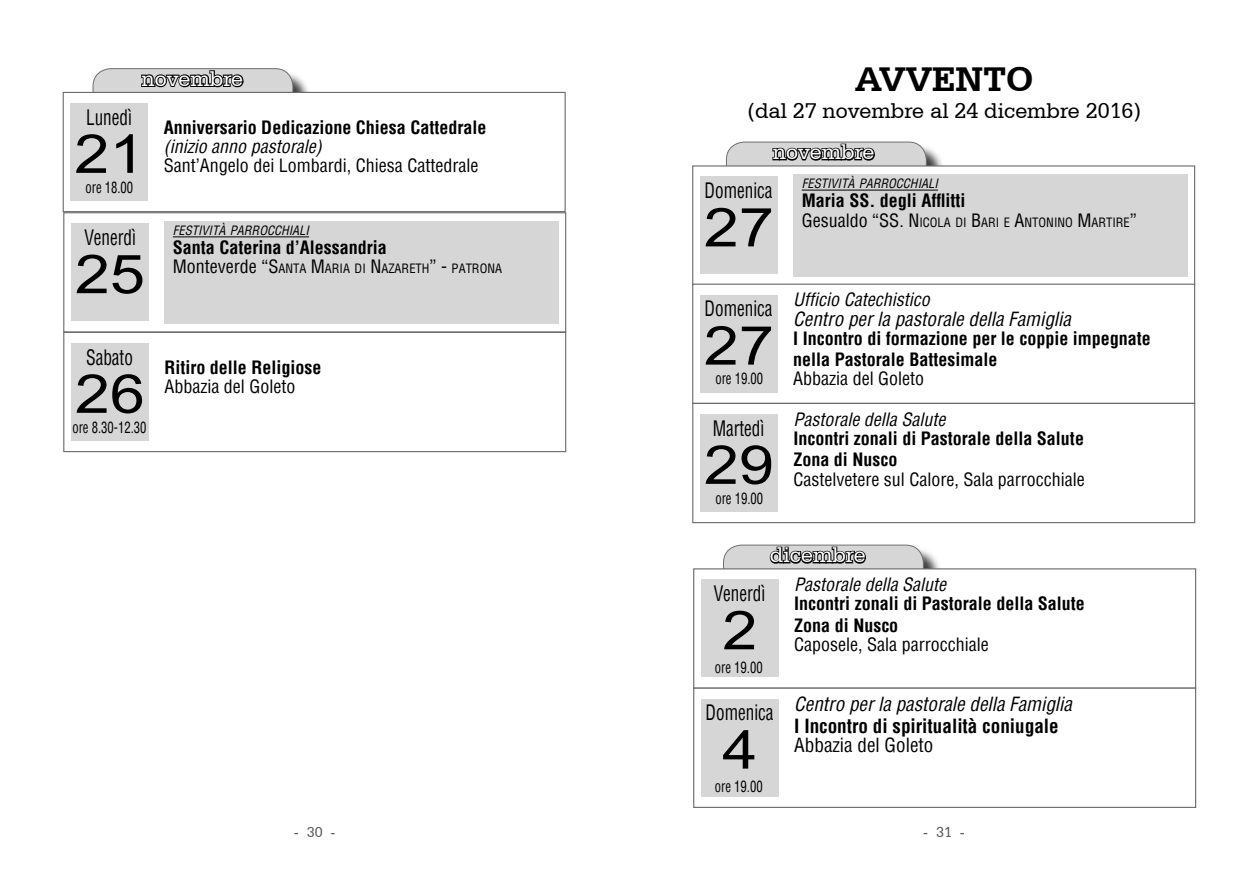
<style>
.page{position:relative;width:1259px;height:893px;background:#fff}
.page>*{position:absolute;margin:0;border:0;box-sizing:border-box;transform-origin:0 0}
.t1{font:53.7px "Arial";color:#000;scale:1.17 1}
.t2{font:700 36px "Serifa BT";color:#000}
.t3{font:22.5px "Serifa BT";color:#000}
.t4{font:22.5px "Serifa BT";color:#fff}
.t5{font:condensed 20.85px "Helvetica";color:#000;scale:.83 1}
.t6{font:italic condensed 19.05px "Helvetica";color:#000}
.t7{font:700 condensed 19.05px "Helvetica";color:#000}
.t8{font:condensed 19.05px "Helvetica";color:#000}
.t9{font:700 condensed 18px/21.6px "Helvetica";color:#000}
.t10{font:condensed 18px "Helvetica";color:#000}
.t11{font:italic condensed 18px "Helvetica";color:#000}
.t12{font:condensed 15.3px "Helvetica";color:#000;scale:.83 1}
.t13{font:15px "Serifa BT";color:#575756}
.t14{font:condensed 12.6px "Helvetica";color:#000}
.t15{font:italic condensed 12.6px "Helvetica";color:#000}
.s1{font-size:18px}
</style>
<div class="page">
<div style="left:95px;top:71px;width:217px;height:56px;background:#000;opacity:.75"></div>
<div style="left:93px;top:69px;width:200px;height:39px;background:#d6d6d6;border-radius:18px"></div>
<svg style="left:141px;top:70px;width:103px;height:18px"></svg>
<div style="left:93px;top:68px;width:200px;height:40px;border:1px solid #706f6f;border-radius:18px"></div>
<div style="left:63px;top:92px;width:503px;height:120px;background:#fff;border:1px solid #6a6a69"></div>
<div style="left:71px;top:103px;width:77px;height:98px;background:#d6d6d6"></div>
<div style="left:63px;top:212px;width:503px;height:120px;background:#fff;border:1px solid #6a6a69"></div>
<div style="left:71px;top:223px;width:77px;height:98px;background:#d6d6d6"></div>
<div style="left:164px;top:222px;width:394px;height:102px;background:#d6d6d6"></div>
<hr style="left:173px;top:236px;width:136px;height:1px;background:#000">
<div style="left:63px;top:332px;width:503px;height:120px;background:#fff;border:1px solid #6a6a69"></div>
<div style="left:71px;top:343px;width:77px;height:98px;background:#d6d6d6"></div>
<div style="left:728px;top:144px;width:217px;height:56px;background:#000;opacity:.75"></div>
<div style="left:726px;top:142px;width:200px;height:39px;background:#d6d6d6;border-radius:18px"></div>
<svg style="left:772px;top:144px;width:103px;height:17px"></svg>
<div style="left:726px;top:142px;width:200px;height:40px;border:1px solid #706f6f;border-radius:18px"></div>
<div style="left:692px;top:165px;width:503px;height:121px;background:#fff;border:1px solid #6a6a69"></div>
<div style="left:700px;top:177px;width:77px;height:97px;background:#d6d6d6"></div>
<div style="left:793px;top:175px;width:394px;height:102px;background:#d6d6d6"></div>
<hr style="left:802px;top:190px;width:136px;height:1px;background:#000">
<div style="left:692px;top:284px;width:503px;height:120px;background:#fff;border:1px solid #6a6a69"></div>
<div style="left:700px;top:295px;width:77px;height:97px;background:#d6d6d6"></div>
<div style="left:692px;top:403px;width:503px;height:120px;background:#fff;border:1px solid #6a6a69"></div>
<div style="left:700px;top:414px;width:77px;height:98px;background:#d6d6d6"></div>
<div style="left:725px;top:547px;width:217px;height:56px;background:#000;opacity:.75"></div>
<div style="left:723px;top:545px;width:200px;height:39px;background:#d6d6d6;border-radius:18px"></div>
<svg style="left:769px;top:547px;width:97px;height:17px"></svg>
<div style="left:723px;top:545px;width:200px;height:40px;border:1px solid #706f6f;border-radius:18px"></div>
<div style="left:693px;top:568px;width:503px;height:121px;background:#fff;border:1px solid #6a6a69"></div>
<div style="left:701px;top:580px;width:77px;height:97px;background:#d6d6d6"></div>
<div style="left:693px;top:688px;width:503px;height:120px;background:#fff;border:1px solid #6a6a69"></div>
<div style="left:701px;top:699px;width:77px;height:97px;background:#d6d6d6"></div>
<p class="t5" style="left:86px;top:104px;width:57px">Lunedì</p>
<h1 class="t1" style="left:74px;top:119px;width:61px">21</h1>
<p class="t4" style="left:142px;top:65px;width:103px">novembre</p>
<p class="t9" style="left:164px;top:116px;width:324px">Anniversario Dedicazione Chiesa Cattedrale</p>
<p class="t11" style="left:164px;top:135px;width:159px">(inizio anno pastorale)</p>
<p class="t10" style="left:164px;top:154px;width:316px">Sant’Angelo dei Lombardi, Chiesa Cattedrale</p>
<p class="t12" style="left:85px;top:178px;width:59px">ore 18.00</p>
<p class="t5" style="left:84px;top:224px;width:64px">Venerdì</p>
<h1 class="t1" style="left:75px;top:239px;width:61px">25</h1>
<p class="t15" style="left:173px;top:222px;width:138px">FESTIVITÀ PARROCCHIALI</p>
<p class="t9" style="left:173px;top:237px;width:216px">Santa Caterina d’Alessandria</p>
<p class="t14" style="left:173px;top:261px;width:331px"><span class="s1">Monteverde “</span><span class="s1">S</span>ANTA <span class="s1">M</span>ARIA DI <span class="s1">N</span>AZARETH<span class="s1">” -</span> PATRONA</p>
<p class="t5" style="left:86px;top:343px;width:58px">Sabato</p>
<h1 class="t1" style="left:75px;top:359px;width:61px">26</h1>
<p class="t12" style="left:72px;top:417px;width:91px">ore 8.30-12.30</p>
<p class="t9" style="left:164px;top:356px;width:159px">Ritiro delle Religiose</p>
<p class="t10" style="left:164px;top:375px;width:132px">Abbazia del Goleto</p>
<h2 class="t2" style="left:855px;top:57px;width:180px">AVVENTO</h2>
<p class="t3" style="left:747px;top:97px;width:395px">(dal 27 novembre al 24 dicembre 2016)</p>
<p class="t4" style="left:773px;top:139px;width:103px">novembre</p>
<p class="t5" style="left:704px;top:177px;width:83px">Domenica</p>
<h1 class="t1" style="left:704px;top:192px;width:61px">27</h1>
<p class="t5" style="left:704px;top:295px;width:83px">Domenica</p>
<h1 class="t1" style="left:704px;top:311px;width:61px">27</h1>
<p class="t15" style="left:802px;top:176px;width:138px">FESTIVITÀ PARROCCHIALI</p>
<p class="t9" style="left:802px;top:190px;width:165px">Maria SS. degli Afflitti</p>
<p class="t14" style="left:802px;top:214px;width:337px"><span class="s1">Gesualdo “</span><span class="s1">SS. N</span>ICOLA DI <span class="s1">B</span>ARI E <span class="s1">A</span>NTONINO <span class="s1">M</span>ARTIRE<span class="s1">”</span></p>
<p class="t11" style="left:793px;top:288px;width:138px">Ufficio Catechistico</p>
<p class="t6" style="left:793px;top:306px;width:279px">Centro per la pastorale della Famiglia</p>
<p class="t9" style="left:793px;top:327px;width:359px">I Incontro di formazione per le coppie impegnate nella Pastorale Battesimale</p>
<p class="t12" style="left:715px;top:369px;width:59px">ore 19.00</p>
<p class="t10" style="left:793px;top:367px;width:132px">Abbazia del Goleto</p>
<p class="t5" style="left:713px;top:415px;width:64px">Martedì</p>
<h1 class="t1" style="left:704px;top:430px;width:61px">29</h1>
<p class="t11" style="left:793px;top:407px;width:153px">Pastorale della Salute</p>
<p class="t9" style="left:793px;top:427px;width:292px">Incontri zonali di Pastorale della Salute<br>Zona di Nusco</p>
<p class="t10" style="left:793px;top:467px;width:293px">Castelvetere sul Calore, Sala parrocchiale</p>
<p class="t12" style="left:715px;top:488px;width:59px">ore 19.00</p>
<p class="t4" style="left:770px;top:542px;width:97px">dicembre</p>
<p class="t5" style="left:713px;top:580px;width:64px">Venerdì</p>
<h1 class="t1" style="left:722px;top:595px;width:31px">2</h1>
<p class="t12" style="left:715px;top:657px;width:59px">ore 19.00</p>
<p class="t5" style="left:705px;top:699px;width:83px">Domenica</p>
<h1 class="t1" style="left:722px;top:715px;width:31px">4</h1>
<p class="t12" style="left:715px;top:777px;width:59px">ore 19.00</p>
<p class="t11" style="left:794px;top:573px;width:153px">Pastorale della Salute</p>
<p class="t9" style="left:794px;top:593px;width:292px">Incontri zonali di Pastorale della Salute<br>Zona di Nusco</p>
<p class="t10" style="left:794px;top:633px;width:196px">Caposele, Sala parrocchiale</p>
<p class="t6" style="left:794px;top:692px;width:279px">Centro per la pastorale della Famiglia</p>
<p class="t7" style="left:794px;top:713px;width:266px">I Incontro di spiritualità coniugale</p>
<p class="t8" style="left:794px;top:733px;width:141px">Abbazia del Goleto</p>
<p class="t13" style="left:294px;top:823px;width:43px">- 30 -</p>
<p class="t13" style="left:923px;top:823px;width:43px">- 31 -</p>
</div>
